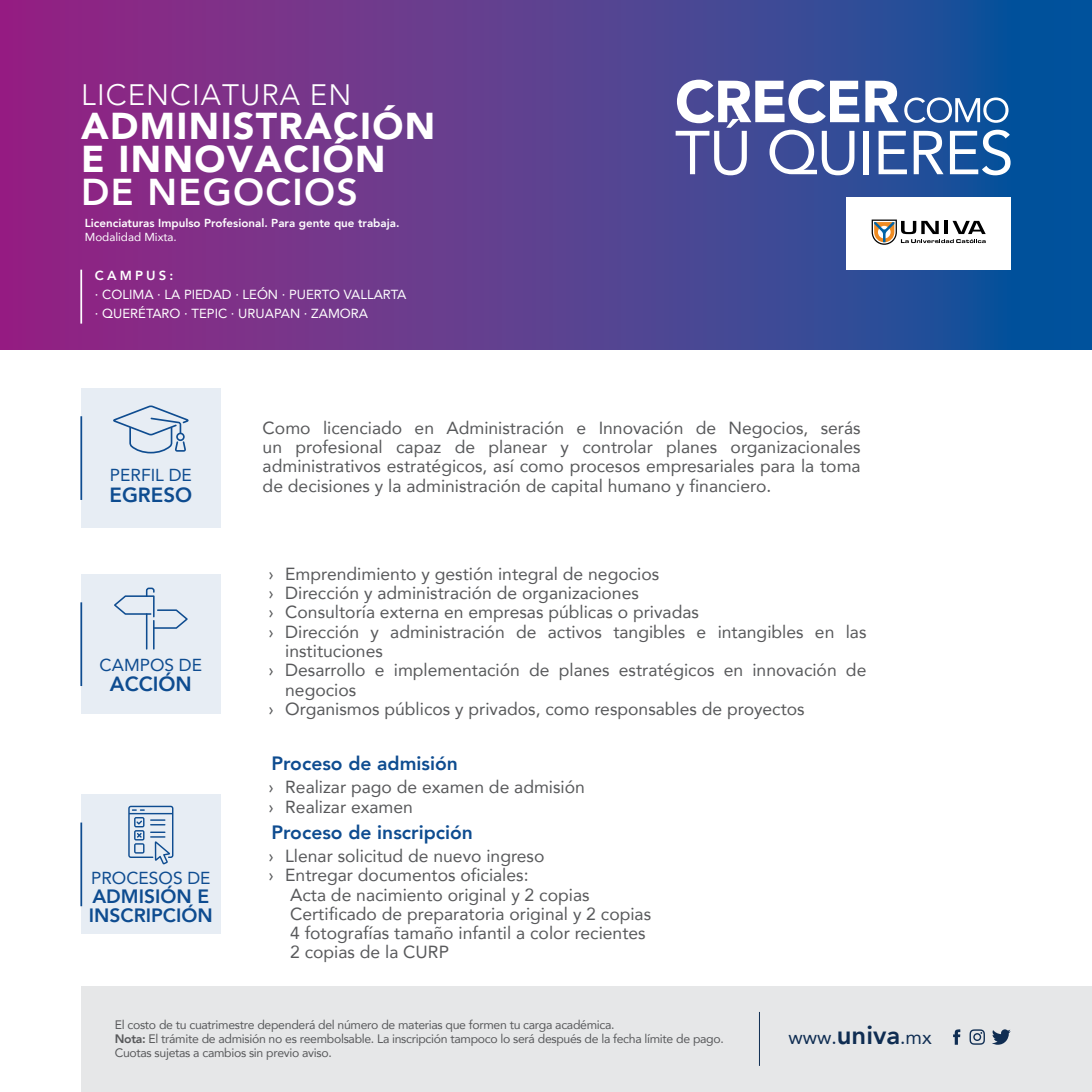
<style>
.page{position:relative;width:1092px;height:1092px;background:#fff}
.page>*{position:absolute;margin:0;border:0;box-sizing:border-box;transform-origin:0 0}
.t1{font:900 37.27px/33.2px "Avenir";letter-spacing:.035em;color:#fff}
.t2{font:800 37.27px "Avenir";letter-spacing:.035em;color:#fff}
.t3{font:300 29.57px "Avenir";letter-spacing:.035em;color:#fff}
.t4{font:800 20.47px "Avenir";color:#0e4c90}
.t5{font:19.43px "Avenir";color:#0f2d52}
.t6{font:800 19.25px/19.2px "Avenir";color:#0e4c90}
.t7{font:17.5px/19.2px "Avenir";color:#58595b}
.t8{font:17.32px "Avenir";color:#0e4c90}
.t9{font:13.12px/19.2px "Avenir";color:#fff}
.t10{font:800 13.12px "Avenir";letter-spacing:.24em;color:#fff}
.t11{font:12.25px/14px "Avenir";letter-spacing:-.025em;color:#58595b}
.t12{font:800 11.55px "Avenir";color:#fff}
.t13{font:11.55px "Avenir";color:#fff}
.s1{font-weight:800}
.s2{font-weight:800;font-size:25.72px}
</style>
<div class="page">
<div style="left:81px;top:986px;width:1010px;height:105px;background:#e6e7e8"></div>
<svg style="left:0;top:0;width:1091px;height:349px;background:#5a3d8f"></svg>
<div style="left:845px;top:197px;width:165px;height:73px;background:#fff"></div>
<svg style="left:871px;top:219px;width:114px;height:26px"></svg>
<svg style="left:865px;top:81px;width:33px;height:41px"></svg>
<svg style="left:904px;top:97px;width:104px;height:26px"></svg>
<svg style="left:675px;top:80px;width:184px;height:95px"></svg>
<div style="left:863px;top:131px;width:5px;height:43px;background:#fff"></div>
<svg style="left:878px;top:131px;width:28px;height:43px"></svg>
<svg style="left:913px;top:131px;width:30px;height:43px"></svg>
<svg style="left:949px;top:130px;width:61px;height:45px"></svg>
<svg style="left:953px;top:1029px;width:7px;height:15px"></svg>
<svg style="left:969px;top:1029px;width:15px;height:15px"></svg>
<svg style="left:992px;top:1029px;width:18px;height:15px"></svg>
<hr style="left:80px;top:269px;width:2px;height:54px;background:#fff">
<div style="left:81px;top:794px;width:140px;height:140px;background:#e7edf4"></div>
<div style="left:81px;top:574px;width:140px;height:139px;background:#e7edf4"></div>
<div style="left:81px;top:388px;width:140px;height:140px;background:#e7edf4"></div>
<svg style="left:113px;top:405px;width:75px;height:48px"></svg>
<svg style="left:114px;top:587px;width:74px;height:62px"></svg>
<hr style="left:146px;top:614px;width:1px;height:35px;background:#0e4c90">
<svg style="left:128px;top:805px;width:45px;height:59px"></svg>
<hr style="left:80px;top:416px;width:2px;height:84px;background:#0e4c90">
<hr style="left:80px;top:822px;width:2px;height:84px;background:#0e4c90">
<hr style="left:80px;top:602px;width:2px;height:84px;background:#0e4c90">
<hr style="left:759px;top:1011px;width:1px;height:54px;background:#0f2d52">
<h2 class="t3" style="left:81px;top:77px;width:272px">LICENCIATURA EN</h2>
<h1 class="t1" style="left:81px;top:108px;width:355px">ADMINISTRACIÓN<br>E INNOVACIÓN</h1>
<h1 class="t2" style="left:81px;top:163px;width:278px">DE NEGOCIOS</h1>
<p class="t12" style="left:85px;top:214px;width:316px">Licenciaturas Impulso Profesional. Para gente que trabaja.</p>
<p class="t13" style="left:85px;top:227px;width:93px">Modalidad Mixta.</p>
<p class="t10" style="left:95px;top:265px;width:80px">CAMPUS:</p>
<p class="t9" style="left:95px;top:284px;width:313px">· COLIMA · LA PIEDAD · LEÓN · PUERTO VALLARTA · QUERÉTARO · TEPIC · URUAPAN · ZAMORA</p>
<p class="t8" style="left:110px;top:461px;width:83px">PERFIL DE</p>
<p class="t4" style="left:109px;top:478px;width:84px">EGRESO</p>
<p class="t8" style="left:100px;top:650px;width:104px">CAMPOS DE</p>
<p class="t4" style="left:110px;top:668px;width:83px">ACCIÓN</p>
<p class="t8" style="left:91px;top:863px;width:121px">PROCESOS DE</p>
<p class="t6" style="left:89px;top:886px;width:126px">ADMISIÓN E<br>INSCRIPCIÓN</p>
<p class="t7" style="left:262px;top:417px;width:599px;text-align:justify">Como licenciado en Administración e Innovación de Negocios, serás un profesional capaz de planear y controlar planes organizacionales administrativos estratégicos, así como procesos empresariales para la toma de decisiones y la administración de capital humano y financiero.</p>
<p class="t7" style="left:268px;top:563px;width:7px;text-align:justify">› › › ›</p>
<p class="t7" style="left:268px;top:660px;width:7px">›</p>
<p class="t7" style="left:268px;top:698px;width:7px">›</p>
<p class="t7" style="left:285px;top:563px;width:582px">Emprendimiento y gestión integral de negocios<br>Dirección y administración de organizaciones<br>Consultoría externa en empresas públicas o privadas<br>Dirección y administración de activos tangibles e intangibles en las instituciones<br>Desarrollo e implementación de planes estratégicos en innovación de negocios<br>Organismos públicos y privados, como responsables de proyectos</p>
<p class="t6" style="left:271px;top:753px;width:188px">Proceso de admisión</p>
<p class="t7" style="left:268px;top:777px;width:7px">› ›</p>
<p class="t7" style="left:285px;top:777px;width:301px">Realizar pago de examen de admisión<br>Realizar examen</p>
<p class="t6" style="left:271px;top:822px;width:203px">Proceso de inscripción</p>
<p class="t7" style="left:268px;top:845px;width:7px">› ›</p>
<p class="t7" style="left:285px;top:845px;width:367px">Llenar solicitud de nuevo ingreso<br>Entregar documentos oficiales:<br>Acta de nacimiento original y 2 copias Certificado de preparatoria original y 2 copias 4 fotografías tamaño infantil a color recientes 2 copias de la CURP</p>
<p class="t11" style="left:115px;top:1017px;width:610px">El costo de tu cuatrimestre dependerá del número de materias que formen tu carga académica.<br><span class="s1">Nota:</span> El trámite de admisión no es reembolsable. La inscripción tampoco lo será después de la fecha límite de pago.<br>Cuotas sujetas a cambios sin previo aviso.</p>
<p class="t5" style="left:788px;top:1021px;width:145px">www.<span class="s2">univa</span>.mx</p>
</div>
